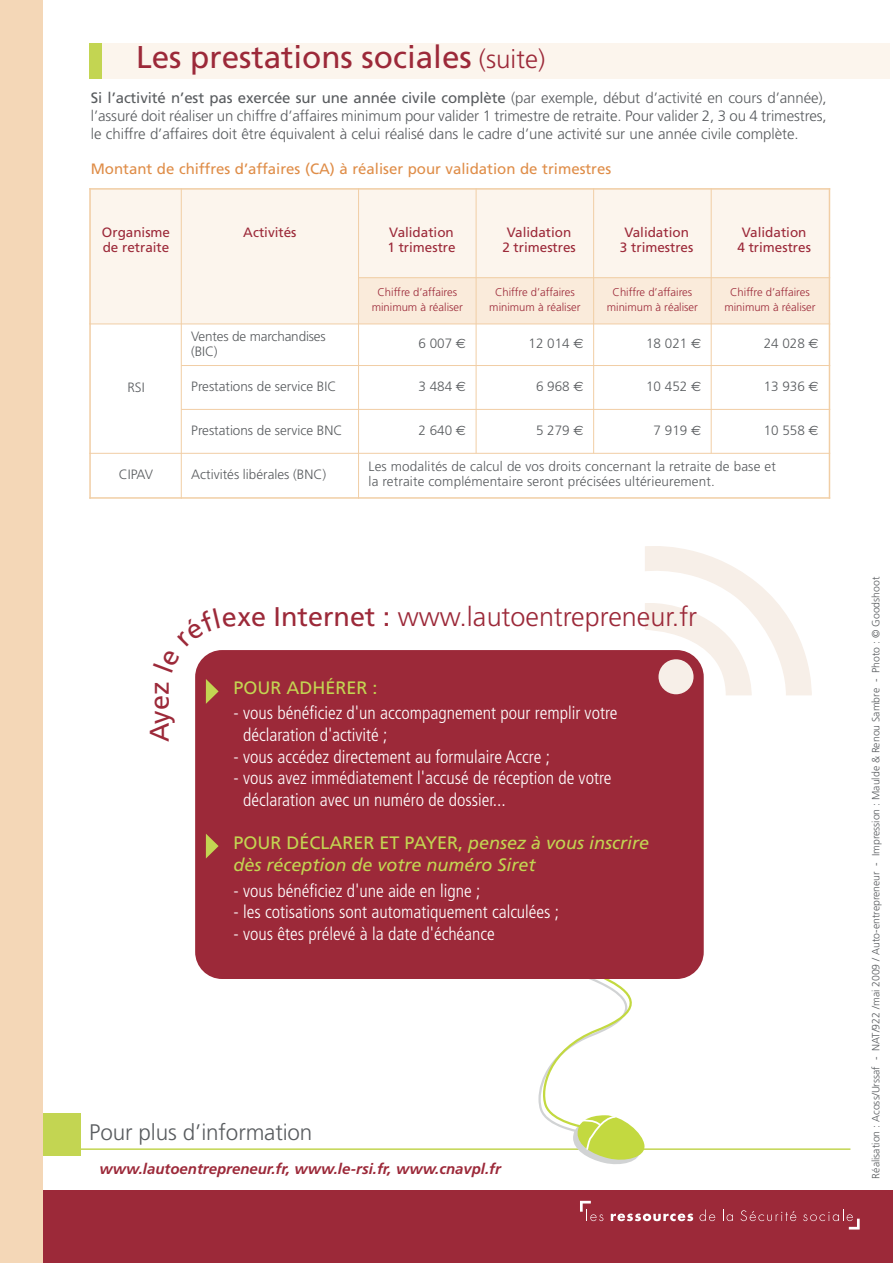
<style>
.page{position:relative;width:893px;height:1263px;background:#fff}
.page>*{position:absolute;margin:0;border:0;box-sizing:border-box;transform-origin:0 0}
.t1{font:31.5px "Frutiger";color:#9c2939}
.t2{font:300 27px "Frutiger";color:#9c2939}
.t3{font:27px "Frutiger";color:#9c2939}
.t4{font:300 22.5px "Frutiger";letter-spacing:-.005em;color:#595c5f}
.t5{font:300 condensed 18px/21.6px "Frutiger";color:#fff}
.t6{font:italic 18px/21.6px "Frutiger";color:#c3d552}
.t7{font:18px "Frutiger";color:#c3d552}
.t8{font:300 15px/18px "Frutiger";letter-spacing:-.005em;color:#595c5f;text-align:justify}
.t9{font:15px "Frutiger";color:#df8d48}
.t10{font:italic 700 15px "Frutiger";color:#9c2939}
.t11{font:300 13.5px/15px "Frutiger";color:#595c5f}
.t12{font:13.5px/15px "Frutiger";color:#9c2939;text-align:center}
.t13{font:300 11.25px/15px "Frutiger";color:#9c2939;text-align:center}
.t14{font:300 10.5px "Frutiger";color:#595c5f}
.s1{font-weight:300;font-size:25.95px}
.s2{font-weight:400}
.s3{font-family:"Euro Sans";font-weight:400}
.s4{font-style:normal}
</style>
<div class="page">
<div style="left:0;top:1113px;width:81px;height:42px;background:#c3d552"></div>
<hr style="left:78px;top:1148px;width:772px;height:2px;background:#c3d552">
<svg style="left:506px;top:973px;width:188px;height:191px"></svg>
<div style="left:0;top:1191px;width:893px;height:72px;background:#9c2939"></div>
<svg style="left:580px;top:1201px;width:23px;height:20px"></svg>
<svg style="left:611px;top:1213px;width:82px;height:8px"></svg>
<svg style="left:699px;top:1209px;width:16px;height:12px"></svg>
<svg style="left:723px;top:1209px;width:10px;height:12px"></svg>
<svg style="left:740px;top:1210px;width:56px;height:11px"></svg>
<svg style="left:803px;top:1209px;width:57px;height:20px"></svg>
<div style="left:0;top:0;width:43px;height:1263px;background:#f4d7b7"></div>
<div style="left:195px;top:650px;width:509px;height:329px;background:#9c2939;border-radius:27px"></div>
<svg style="left:645px;top:546px;width:167px;height:149px"></svg>
<svg style="left:206px;top:834px;width:13px;height:24px"></svg>
<svg style="left:206px;top:679px;width:13px;height:25px"></svg>
<div style="left:89px;top:43px;width:800px;height:35px;background:#fcf5ed"></div>
<div style="left:89px;top:43px;width:13px;height:35px;background:#c3d552"></div>
<div style="left:89px;top:188px;width:92px;height:136px;background:#fcf5ed"></div>
<div style="left:181px;top:188px;width:178px;height:136px;background:#fcf5ed"></div>
<div style="left:359px;top:188px;width:117px;height:90px;background:#fcf5ed"></div>
<div style="left:476px;top:188px;width:118px;height:90px;background:#fcf5ed"></div>
<div style="left:594px;top:188px;width:117px;height:90px;background:#fcf5ed"></div>
<div style="left:711px;top:188px;width:118px;height:90px;background:#fcf5ed"></div>
<div style="left:359px;top:278px;width:117px;height:46px;background:#faebdb"></div>
<div style="left:476px;top:278px;width:118px;height:46px;background:#faebdb"></div>
<div style="left:594px;top:278px;width:117px;height:46px;background:#faebdb"></div>
<div style="left:711px;top:278px;width:118px;height:46px;background:#faebdb"></div>
<hr style="left:89px;top:188px;width:2px;height:311px;background:#f1cea5">
<hr style="left:181px;top:188px;width:1px;height:311px;background:#f1cea5">
<hr style="left:358px;top:188px;width:1px;height:311px;background:#f1cea5">
<hr style="left:476px;top:188px;width:1px;height:265px;background:#f1cea5">
<hr style="left:593px;top:188px;width:1px;height:265px;background:#f1cea5">
<hr style="left:711px;top:188px;width:1px;height:265px;background:#f1cea5">
<hr style="left:829px;top:188px;width:1px;height:311px;background:#f1cea5">
<hr style="left:89px;top:188px;width:741px;height:2px;background:#f1cea5">
<hr style="left:359px;top:277px;width:471px;height:1px;background:#f1cea5">
<hr style="left:89px;top:324px;width:741px;height:1px;background:#f1cea5">
<hr style="left:181px;top:365px;width:649px;height:1px;background:#f1cea5">
<hr style="left:181px;top:409px;width:649px;height:1px;background:#f1cea5">
<hr style="left:89px;top:453px;width:741px;height:1px;background:#f1cea5">
<hr style="left:89px;top:497px;width:741px;height:2px;background:#f1cea5">
<svg style="left:195px;top:650px;width:41px;height:22px"></svg>
<h1 class="t1" style="left:136px;top:45px;width:411px">Les prestations sociales <span class="s1">(suite)</span></h1>
<p class="t8" style="left:91px;top:90px;width:737px"><span class="s2">Si l’activité n’est pas exercée sur une année civile complète</span> (par exemple, début d’activité en cours d’année), l’assuré doit réaliser un chiffre d’affaires minimum pour valider 1 trimestre de retraite. Pour valider 2, 3 ou 4 trimestres, le chiffre d’affaires doit être équivalent à celui réalisé dans le cadre d’une activité sur une année civile complète.</p>
<p class="t9" style="left:91px;top:163px;width:522px">Montant de chiffres d’affaires (CA) à réaliser pour validation de trimestres</p>
<p class="t12" style="left:102px;top:226px;width:70px;text-align:left">Organisme de retraite</p>
<p class="t12" style="left:243px;top:226px;width:55px">Activités</p>
<p class="t12" style="left:387px;top:226px;width:70px;text-align:left">Validation<br>1 trimestre</p>
<p class="t12" style="left:502px;top:226px;width:75px">Validation<br>2 trimestres</p>
<p class="t12" style="left:620px;top:226px;width:75px">Validation<br>3 trimestres</p>
<p class="t12" style="left:737px;top:226px;width:75px">Validation<br>4 trimestres</p>
<p class="t13" style="left:372px;top:286px;width:93px">Chiffre d’affaires minimum à réaliser</p>
<p class="t13" style="left:489px;top:286px;width:93px">Chiffre d’affaires minimum à réaliser</p>
<p class="t13" style="left:607px;top:286px;width:93px">Chiffre d’affaires minimum à réaliser</p>
<p class="t13" style="left:724px;top:286px;width:93px">Chiffre d’affaires minimum à réaliser</p>
<p class="t11" style="left:127px;top:381px;width:19px">RSI</p>
<p class="t11" style="left:191px;top:330px;width:136px">Ventes de marchandises (BIC)</p>
<p class="t11" style="left:418px;top:337px;width:49px">6 007 <span class="s3">€</span></p>
<p class="t11" style="left:529px;top:337px;width:57px">12 014 <span class="s3">€</span></p>
<p class="t11" style="left:646px;top:337px;width:57px">18 021 <span class="s3">€</span></p>
<p class="t11" style="left:764px;top:337px;width:57px">24 028 <span class="s3">€</span></p>
<p class="t11" style="left:191px;top:380px;width:147px">Prestations de service BIC</p>
<p class="t11" style="left:418px;top:380px;width:49px">3 484 <span class="s3">€</span></p>
<p class="t11" style="left:536px;top:380px;width:49px">6 968 <span class="s3">€</span></p>
<p class="t11" style="left:646px;top:380px;width:57px">10 452 <span class="s3">€</span></p>
<p class="t11" style="left:764px;top:380px;width:57px">13 936 <span class="s3">€</span></p>
<p class="t11" style="left:191px;top:424px;width:153px">Prestations de service BNC</p>
<p class="t11" style="left:418px;top:424px;width:49px">2 640 <span class="s3">€</span></p>
<p class="t11" style="left:536px;top:424px;width:49px">5 279 <span class="s3">€</span></p>
<p class="t11" style="left:654px;top:424px;width:49px">7 919 <span class="s3">€</span></p>
<p class="t11" style="left:764px;top:424px;width:57px">10 558 <span class="s3">€</span></p>
<p class="t11" style="left:119px;top:468px;width:36px">CIPAV</p>
<p class="t11" style="left:191px;top:468px;width:136px">Activités libérales (BNC)</p>
<p class="t11" style="left:369px;top:460px;width:409px">Les modalités de calcul de vos droits concernant la retraite de base et la retraite complémentaire seront précisées ultérieurement.</p>
<h2 class="t3" style="left:149px;top:742px;width:62px;rotate:-90deg">Ayez</h2>
<h2 class="t2" style="left:238px;top:606px;width:461px"><span class="s2">xe Internet :</span> www.lautoentrepreneur.fr</h2>
<p class="t7" style="left:234px;top:680px;width:145px">POUR ADHÉRER :</p>
<p class="t5" style="left:243px;top:704px;width:376px;text-indent:-9px">- vous bénéficiez d'un accompagnement pour remplir votre déclaration d'activité ;</p>
<p class="t5" style="left:234px;top:747px;width:318px">- vous accédez directement au formulaire Accre ;</p>
<p class="t5" style="left:243px;top:769px;width:370px;text-indent:-9px">- vous avez immédiatement l'accusé de réception de votre déclaration avec un numéro de dossier...</p>
<p class="t6" style="left:234px;top:833px;width:417px"><span class="s4">POUR DÉCLARER ET PAYER,</span> pensez à vous inscrire dès réception de votre numéro Siret</p>
<p class="t5" style="left:234px;top:881px;width:248px">- vous bénéficiez d'une aide en ligne ;</p>
<p class="t5" style="left:234px;top:902px;width:327px">- les cotisations sont automatiquement calculées ;</p>
<p class="t5" style="left:234px;top:924px;width:263px">- vous êtes prélevé à la date d'échéance</p>
<p class="t4" style="left:89px;top:1123px;width:225px">Pour plus d’information</p>
<p class="t10" style="left:100px;top:1162px;width:403px">www.lautoentrepreneur.fr, www.le-rsi.fr, www.cnavpl.fr</p>
<p class="t14" style="left:872px;top:1178px;width:603px;rotate:-90deg">Réalisation : Acoss/Urssaf - NAT/922 /mai 2009 / Auto-entrepreneur - Impression : Maulde &amp; Renou Sambre - Photo : © Goodshoot</p>
</div>
